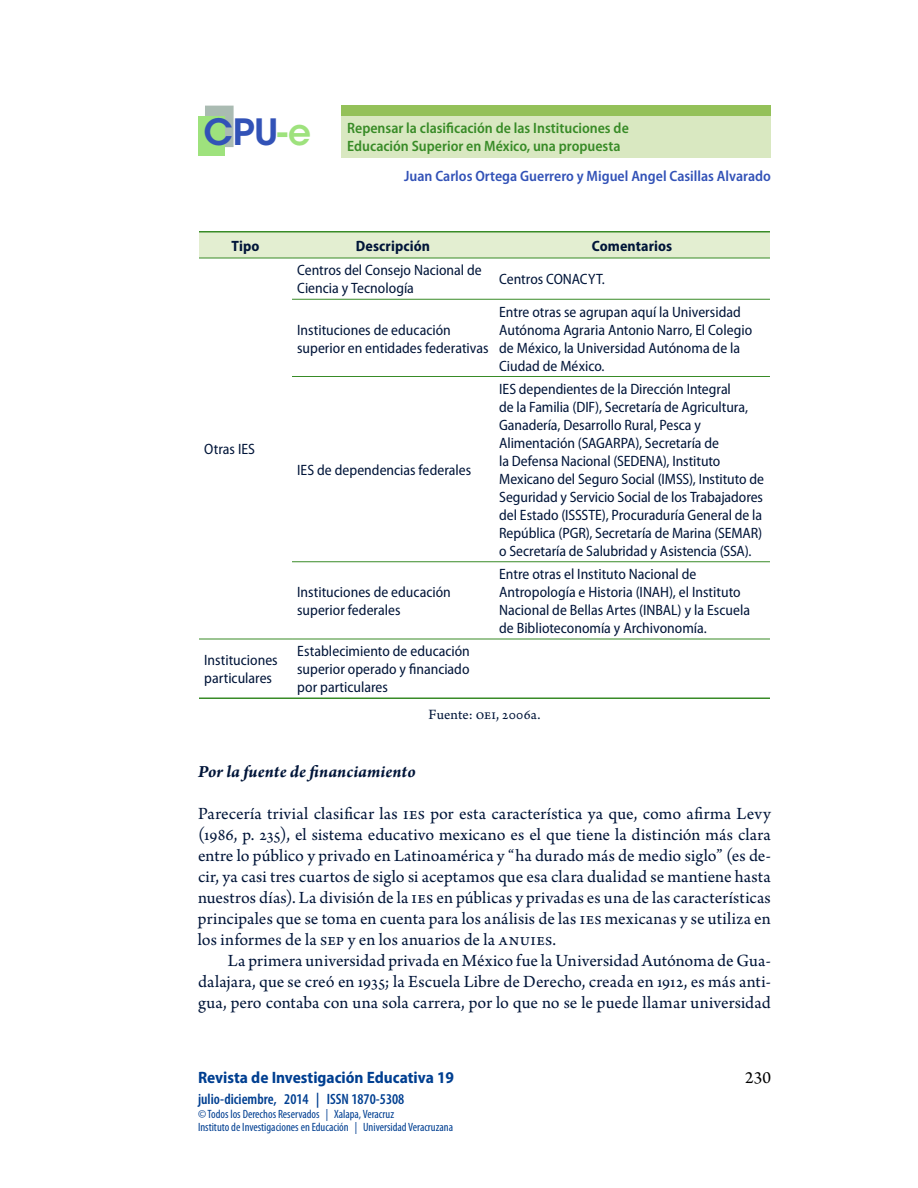
<style>
.page{position:relative;width:918px;height:1188px;background:#fff}
.page>*{position:absolute;margin:0;border:0;box-sizing:border-box;transform-origin:0 0}
.t1{font:600 36px "ITC Avant Garde Std";color:#3252b7}
.t2{font:18px/21px "Arno Pro";letter-spacing:.005em;color:#001539;text-align:justify}
.t3{font:italic 700 18px "Arno Pro";letter-spacing:.005em;color:#001539}
.t4{font:18px "Arno Pro";color:#000}
.t5{font:700 semi-condensed 16.5px "Myriad Pro";color:#003f91}
.t6{font:semi-condensed 15px/18px "Myriad Pro";color:#001539}
.t7{font:600 semi-condensed 15px/18px "Myriad Pro";color:#388b27}
.t8{font:600 semi-condensed 15px "Myriad Pro";color:#3252b7}
.t9{font:600 condensed 15px "Myriad Pro";color:#003f91}
.t10{font:700 semi-condensed 15px "Myriad Pro";letter-spacing:.005em;color:#001539}
.t11{font:15px "Arno Pro";letter-spacing:.01em;color:#001539}
.t12{font:condensed 12px/13.5px "Myriad Pro";color:#003f91}
.s1{color:#9ee27d}
</style>
<div class="page">
<div style="left:205px;top:106px;width:29px;height:41px;background:#aabbb2;border:2px solid #aabbb2"></div>
<div style="left:198px;top:116px;width:27px;height:40px;background:#9ee27d"></div>
<div style="left:341px;top:116px;width:430px;height:41px;background:#d9e8c1"></div>
<div style="left:341px;top:106px;width:430px;height:10px;background:#94c159"></div>
<svg style="left:199px;top:232px;width:571px;height:26px;background:#dceaca"></svg>
<hr style="left:292px;top:299px;width:202px;height:1px;background:#388b27">
<hr style="left:494px;top:299px;width:276px;height:1px;background:#388b27">
<hr style="left:292px;top:376px;width:202px;height:1px;background:#388b27">
<hr style="left:494px;top:376px;width:276px;height:1px;background:#388b27">
<hr style="left:292px;top:561px;width:202px;height:1px;background:#388b27">
<hr style="left:494px;top:561px;width:276px;height:1px;background:#388b27">
<hr style="left:199px;top:231px;width:93px;height:1px;background:#388b27">
<hr style="left:292px;top:231px;width:202px;height:1px;background:#388b27">
<hr style="left:494px;top:231px;width:276px;height:1px;background:#388b27">
<hr style="left:199px;top:258px;width:93px;height:1px;background:#388b27">
<hr style="left:292px;top:258px;width:202px;height:1px;background:#388b27">
<hr style="left:494px;top:258px;width:276px;height:1px;background:#388b27">
<hr style="left:199px;top:698px;width:93px;height:1px;background:#388b27">
<hr style="left:292px;top:698px;width:202px;height:1px;background:#388b27">
<hr style="left:494px;top:698px;width:276px;height:1px;background:#388b27">
<hr style="left:199px;top:639px;width:93px;height:1px;background:#388b27">
<hr style="left:292px;top:639px;width:202px;height:1px;background:#388b27">
<hr style="left:494px;top:639px;width:276px;height:1px;background:#388b27">
<h1 class="t1" style="left:203px;top:109px;width:109px">CPU<span class="s1">-e</span></h1>
<p class="t7" style="left:347px;top:120px;width:283px">Repensar la clasificación de las Instituciones de<br>Educación Superior en México, una propuesta</p>
<p class="t8" style="left:404px;top:168px;width:368px">Juan Carlos Ortega Guerrero y Miguel Angel Casillas Alvarado</p>
<p class="t10" style="left:232px;top:237px;width:29px">Tipo</p>
<p class="t10" style="left:356px;top:237px;width:76px">Descripción</p>
<p class="t10" style="left:592px;top:237px;width:82px">Comentarios</p>
<p class="t6" style="left:204px;top:440px;width:52px">Otras IES</p>
<p class="t6" style="left:297px;top:262px;width:186px">Centros del Consejo Nacional de<br>Ciencia y Tecnología</p>
<p class="t6" style="left:499px;top:271px;width:107px">Centros CONACYT.</p>
<p class="t6" style="left:297px;top:321px;width:193px">Instituciones de educación superior en entidades federativas</p>
<p class="t6" style="left:499px;top:303px;width:254px">Entre otras se agrupan aquí la Universidad Autónoma Agraria Antonio Narro, El Colegio de México, la Universidad Autónoma de la Ciudad de México.</p>
<p class="t6" style="left:297px;top:461px;width:176px">IES de dependencias federales</p>
<p class="t6" style="left:297px;top:583px;width:155px">Instituciones de educación superior federales</p>
<p class="t6" style="left:499px;top:380px;width:266px">IES dependientes de la Dirección Integral<br>de la Familia (DIF), Secretaría de Agricultura, Ganadería, Desarrollo Rural, Pesca y Alimentación (SAGARPA), Secretaría de<br>la Defensa Nacional (SEDENA), Instituto Mexicano del Seguro Social (IMSS), Instituto de Seguridad y Servicio Social de los Trabajadores del Estado (ISSSTE), Procuraduría General de la República (PGR), Secretaría de Marina (SEMAR) o Secretaría de Salubridad y Asistencia (SSA).</p>
<p class="t6" style="left:499px;top:565px;width:252px">Entre otras el Instituto Nacional de Antropología e Historia (INAH), el Instituto Nacional de Bellas Artes (INBAL) y la Escuela de Biblioteconomía y Archivonomía.</p>
<p class="t6" style="left:204px;top:652px;width:75px">Instituciones particulares</p>
<p class="t6" style="left:297px;top:643px;width:174px;text-align:justify">Establecimiento de educación superior operado y financiado por particulares</p>
<p class="t11" style="left:429px;top:705px;width:113px">Fuente: OEI, 2006a.</p>
<p class="t3" style="left:198px;top:761px;width:219px">Por la fuente de financiamiento</p>
<p class="t2" style="left:198px;top:804px;width:575px">Parecería trivial clasificar las IES por esta característica ya que, como afirma Levy (1986, p. 235), el sistema educativo mexicano es el que tiene la distinción más clara entre lo público y privado en Latinoamérica y “ha durado más de medio siglo” (es de&shy;cir, ya casi tres cuartos de siglo si aceptamos que esa clara dualidad se mantiene hasta nuestros días). La división de la IES en públicas y privadas es una de las características principales que se toma en cuenta para los análisis de las IES mexicanas y se utiliza en los informes de la SEP y en los anuarios de la ANUIES.</p>
<p class="t2" style="left:198px;top:951px;width:574px;text-indent:30px">La primera universidad privada en México fue la Universidad Autónoma de Gua&shy;dalajara, que se creó en 1935; la Escuela Libre de Derecho, creada en 1912, es más anti&shy;gua, pero contaba con una sola carrera, por lo que no se le puede llamar universidad</p>
<p class="t5" style="left:198px;top:1069px;width:258px">Revista de Investigación Educativa 19</p>
<p class="t9" style="left:198px;top:1091px;width:208px">julio-diciembre, 2014 | ISSN 1870-5308</p>
<p class="t12" style="left:198px;top:1107px;width:257px">© Todos los Derechos Reservados | Xalapa, Veracruz<br>Instituto de Investigaciones en Educación | Universidad Veracruzana</p>
<p class="t4" style="left:745px;top:1068px;width:27px">230</p>
</div>
